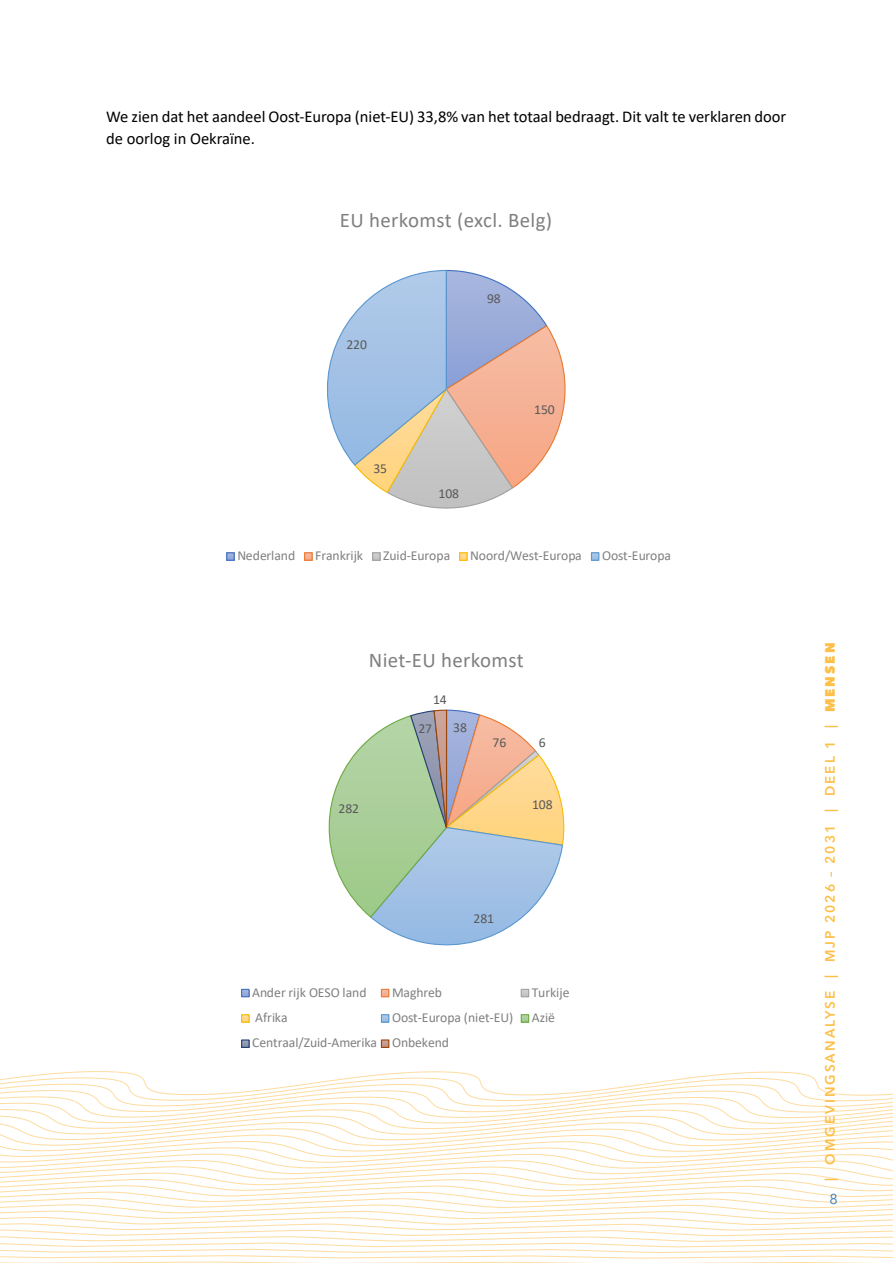
<style>
.page{position:relative;width:893px;height:1263px;background:#fff}
.page>*{position:absolute;margin:0;border:0;box-sizing:border-box;transform-origin:0 0}
.t1{font:20.85px "Calibri";letter-spacing:.015em;color:#7f7f7f}
.t2{font:16.5px/21.9px "Calibri";color:#000}
.t3{font:14.25px "Avenir Next LT Pro";color:#3378bd}
.t4{font:13.65px "Calibri";letter-spacing:-.005em;color:#7f7f7f}
.t5{font:13.65px "Calibri";letter-spacing:-.005em;color:#595959}
.t6{font:600 13.5px "Avenir Next LT Pro";letter-spacing:.15em;color:#fdbf48}
.s1{font-weight:800}
</style>
<div class="page">
<svg style="left:0;top:1071px;width:893px;height:192px"></svg>
<svg style="left:327px;top:269px;width:239px;height:240px"></svg>
<svg style="left:228px;top:554px;width:5px;height:5px"></svg>
<div style="left:226px;top:552px;width:9px;height:9px;border:1px solid #426fc0"></div>
<svg style="left:306px;top:554px;width:5px;height:5px"></svg>
<div style="left:304px;top:552px;width:9px;height:9px;border:1px solid #e87a30"></div>
<svg style="left:374px;top:554px;width:5px;height:5px"></svg>
<div style="left:372px;top:552px;width:9px;height:9px;border:1px solid #a1a1a1"></div>
<svg style="left:461px;top:554px;width:5px;height:5px"></svg>
<div style="left:459px;top:552px;width:9px;height:9px;border:1px solid #f9bc00"></div>
<svg style="left:593px;top:554px;width:4px;height:5px"></svg>
<div style="left:591px;top:552px;width:8px;height:9px;border:1px solid #5997d0"></div>
<svg style="left:328px;top:709px;width:237px;height:237px"></svg>
<svg style="left:243px;top:991px;width:5px;height:4px"></svg>
<div style="left:241px;top:989px;width:9px;height:8px;border:1px solid #426fc0"></div>
<svg style="left:383px;top:991px;width:4px;height:4px"></svg>
<div style="left:381px;top:989px;width:8px;height:8px;border:1px solid #e87a30"></div>
<svg style="left:523px;top:991px;width:4px;height:4px"></svg>
<div style="left:521px;top:989px;width:8px;height:8px;border:1px solid #a1a1a1"></div>
<svg style="left:243px;top:1016px;width:5px;height:5px"></svg>
<div style="left:241px;top:1014px;width:9px;height:9px;border:1px solid #f9bc00"></div>
<svg style="left:383px;top:1016px;width:4px;height:5px"></svg>
<div style="left:381px;top:1014px;width:8px;height:9px;border:1px solid #5997d0"></div>
<svg style="left:523px;top:1016px;width:4px;height:5px"></svg>
<div style="left:521px;top:1014px;width:8px;height:9px;border:1px solid #6da945"></div>
<svg style="left:243px;top:1041px;width:5px;height:5px"></svg>
<div style="left:241px;top:1039px;width:9px;height:9px;border:1px solid #254276"></div>
<svg style="left:383px;top:1041px;width:4px;height:5px"></svg>
<div style="left:381px;top:1039px;width:8px;height:9px;border:1px solid #9a460d"></div>
<p class="t2" style="left:106px;top:105px;width:682px">We zien dat het aandeel Oost-Europa (niet-EU) 33,8% van het totaal bedraagt. Dit valt te verklaren door de oorlog in Oekraïne.</p>
<p class="t1" style="left:340px;top:205px;width:214px">EU herkomst (excl. Belg)</p>
<p class="t5" style="left:346px;top:335px;width:22px">220</p>
<p class="t5" style="left:373px;top:459px;width:15px">35</p>
<p class="t5" style="left:487px;top:289px;width:15px">98</p>
<p class="t5" style="left:439px;top:484px;width:22px">108</p>
<p class="t5" style="left:534px;top:400px;width:22px">150</p>
<p class="t4" style="left:237px;top:546px;width:59px">Nederland</p>
<p class="t4" style="left:315px;top:546px;width:49px">Frankrijk</p>
<p class="t4" style="left:383px;top:546px;width:69px">Zuid-Europa</p>
<p class="t4" style="left:470px;top:546px;width:113px">Noord/West-Europa</p>
<p class="t4" style="left:602px;top:546px;width:71px">Oost-Europa</p>
<p class="t1" style="left:369px;top:645px;width:156px">Niet-EU herkomst</p>
<p class="t5" style="left:433px;top:689px;width:15px">14</p>
<p class="t5" style="left:338px;top:799px;width:22px">282</p>
<p class="t5" style="left:418px;top:719px;width:15px">27</p>
<p class="t5" style="left:453px;top:718px;width:15px">38</p>
<p class="t5" style="left:493px;top:733px;width:15px">76</p>
<p class="t5" style="left:539px;top:733px;width:8px">6</p>
<p class="t5" style="left:532px;top:795px;width:22px">108</p>
<p class="t5" style="left:473px;top:909px;width:22px">281</p>
<p class="t4" style="left:252px;top:982px;width:116px">Ander rijk OESO land</p>
<p class="t4" style="left:392px;top:982px;width:52px">Maghreb</p>
<p class="t4" style="left:532px;top:982px;width:39px">Turkije</p>
<p class="t4" style="left:255px;top:1008px;width:34px">Afrika</p>
<p class="t4" style="left:392px;top:1008px;width:123px">Oost-Europa (niet-EU)</p>
<p class="t4" style="left:532px;top:1008px;width:25px">Azië</p>
<p class="t4" style="left:252px;top:1033px;width:198px">Centraal/Zuid-Amerika Onbekend</p>
<p class="t6" style="left:822px;top:1180px;width:539px;rotate:-90deg">| OMGEVINGSANALYSE | MJP 2026 – 2031 | DEEL 1 | <span class="s1">MENSEN</span></p>
<p class="t3" style="left:829px;top:1191px;width:10px">8</p>
</div>
